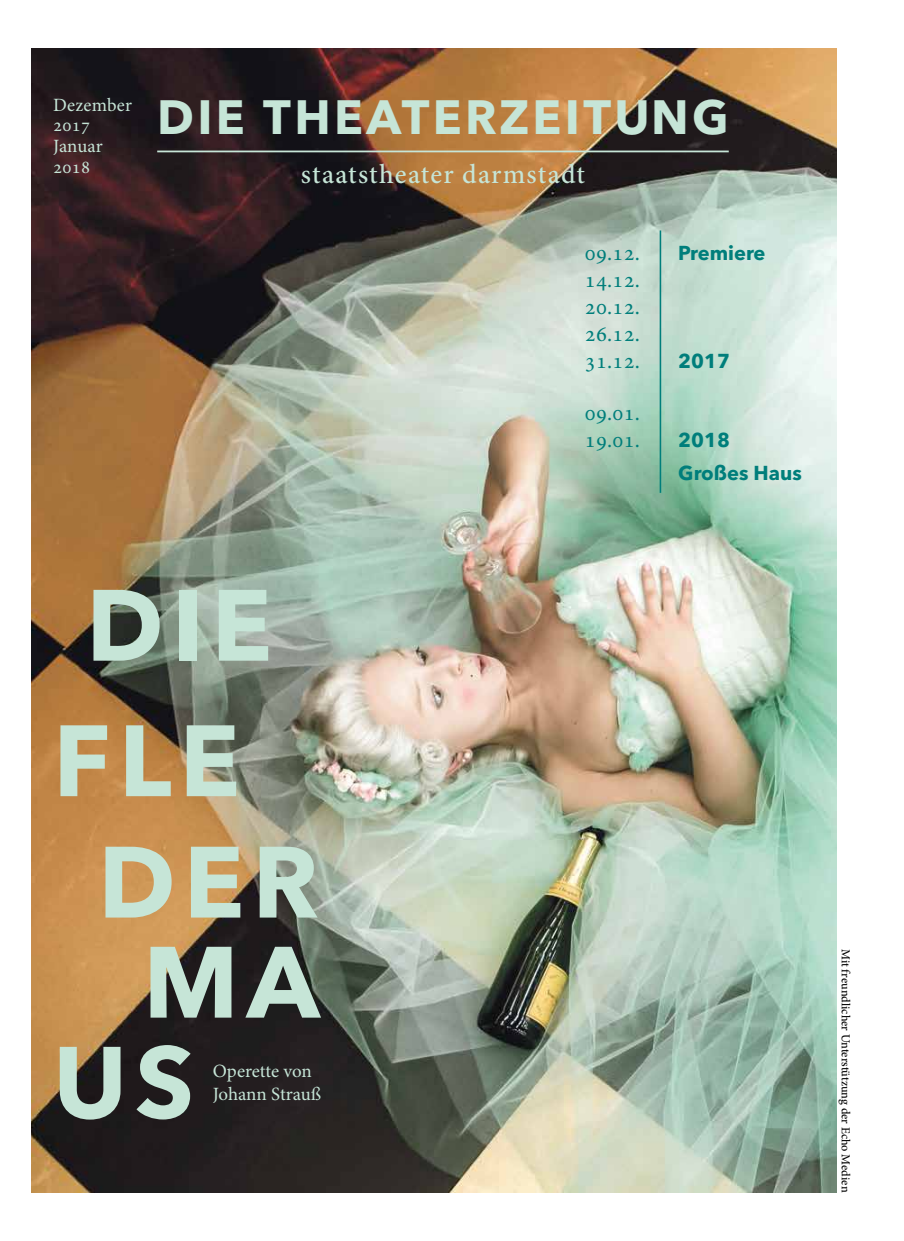
<style>
.page{position:relative;width:904px;height:1241px;background:#fff}
.page>*{position:absolute;margin:0;border:0;box-sizing:border-box;transform-origin:0 0}
.t1{font:700 100px/135.4px "Avenir Next LT Pro";letter-spacing:.08em;color:#c6e5d7;text-align:center}
.t2{font:700 47.62px "Avenir Next LT Pro";letter-spacing:.07em;color:#c6e5d7}
.t3{font:500 27.38px "Minion Pro";letter-spacing:.04em;color:#c6e5d7}
.t4{font:22.5px/27px "Minion Pro";color:#007e7b;text-align:justify}
.t5{font:700 20px "Avenir Next LT Pro";color:#007e7b}
.t6{font:18.75px/20.6px "Minion Pro";color:#c6e5d7}
.t7{font:500 12.25px "Minion Pro";color:#000}
</style>
<div class="page">
<img style="left:32px;top:49px;width:804px;height:1142px">
<hr style="left:157px;top:150px;width:571px;height:2px;background:#c6e5d7">
<hr style="left:659px;top:230px;width:2px;height:263px;background:#007e7b">
<p class="t6" style="left:53px;top:94px;width:80px">Dezember<br>2017<br>Januar<br>2018</p>
<h2 class="t2" style="left:157px;top:88px;width:573px">DIE THEATERZEITUNG</h2>
<h3 class="t3" style="left:301px;top:156px;width:285px">staatstheater darmstadt</h3>
<p class="t4" style="left:585px;top:239px;width:57px">09.12.<br>14.12.<br>20.12.<br>26.12.<br>31.12.</p>
<p class="t4" style="left:585px;top:399px;width:57px">09.01.<br>19.01.</p>
<p class="t5" style="left:678px;top:241px;width:89px">Premiere</p>
<p class="t5" style="left:678px;top:349px;width:53px">2017</p>
<p class="t5" style="left:678px;top:427px;width:53px">2018</p>
<p class="t5" style="left:678px;top:460px;width:125px">Großes Haus</p>
<h1 class="t1" style="left:53px;top:557px;width:220px">DIE<br>FLE</h1>
<h1 class="t1" style="left:98px;top:813px;width:222px">DER</h1>
<h1 class="t1" style="left:143px;top:913px;width:178px">MA</h1>
<h1 class="t1" style="left:53px;top:1013px;width:142px">US</h1>
<p class="t6" style="left:213px;top:1059px;width:110px;line-height:22.5px">Operette von<br>Johann Strauß</p>
<p class="t7" style="left:854px;top:948px;width:245px;rotate:90deg">Mit freundlicher Unterstützung der Echo Medien</p>
</div>
